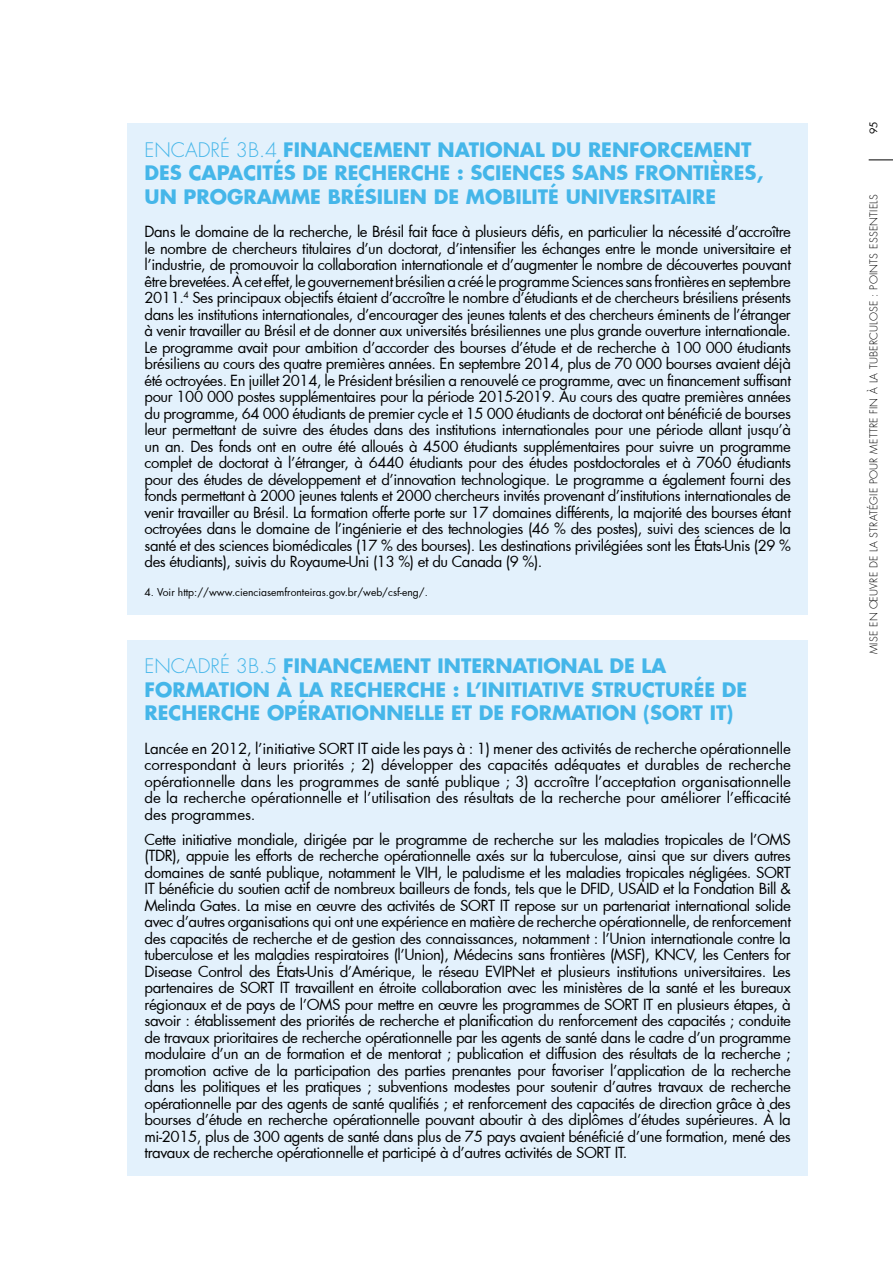
<style>
.page{position:relative;width:893px;height:1263px;background:#fff}
.page>*{position:absolute;margin:0;border:0;box-sizing:border-box;transform-origin:0 0}
.t1{font:700 19.5px/23.4px "Futura";color:#45b6e9}
.t2{font:15px/16.5px "Futura";letter-spacing:-.03em;color:#000;text-align:justify}
.t3{font:300 10.5px "Futura";letter-spacing:.025em;color:#000}
.t4{font:10.5px "Futura";color:#000}
.s1{font-weight:300}
</style>
<div class="page">
<svg style="left:869px;top:159px;width:24px;height:1px"></svg>
<div style="left:128px;top:123px;width:680px;height:491px;background:#e3f1fc"></div>
<div style="left:128px;top:640px;width:680px;height:536px;background:#e3f1fc"></div>
<h1 class="t1" style="left:145px;top:137px;width:620px"><span class="s1">ENCADRÉ 3B.4</span> FINANCEMENT NATIONAL DU RENFORCEMENT<br>DES CAPACITÉS DE RECHERCHE : SCIENCES SANS FRONTIÈRES,<br>UN PROGRAMME BRÉSILIEN DE MOBILITÉ UNIVERSITAIRE</h1>
<p class="t2" style="left:145px;top:223px;width:648px">Dans le domaine de la recherche, le Brésil fait face à plusieurs défis, en particulier la nécessité d’accroître le nombre de chercheurs titulaires d’un doctorat, d’intensifier les échanges entre le monde universitaire et l’industrie, de promouvoir la collaboration internationale et d’augmenter le nombre de découvertes pouvant être brevetées. À cet effet, le gouvernement brésilien a créé le programme Sciences sans frontières en septembre 2011.<sup>4</sup> Ses principaux objectifs étaient d’accroître le nombre d’étudiants et de chercheurs brésiliens présents dans les institutions internationales, d’encourager des jeunes talents et des chercheurs éminents de l’étranger à venir travailler au Brésil et de donner aux universités brésiliennes une plus grande ouverture internationale.<br>Le programme avait pour ambition d’accorder des bourses d’étude et de recherche à 100 000 étudiants brésiliens au cours des quatre premières années. En septembre 2014, plus de 70 000 bourses avaient déjà été octroyées. En juillet 2014, le Président brésilien a renouvelé ce programme, avec un financement suffisant pour 100 000 postes supplémentaires pour la période 2015-2019. Au cours des quatre premières années du programme, 64 000 étudiants de premier cycle et 15 000 étudiants de doctorat ont bénéficié de bourses leur permettant de suivre des études dans des institutions internationales pour une période allant jusqu’à un an. Des fonds ont en outre été alloués à 4500 étudiants supplémentaires pour suivre un programme complet de doctorat à l’étranger, à 6440 étudiants pour des études postdoctorales et à 7060 étudiants pour des études de développement et d’innovation technologique. Le programme a également fourni des fonds permettant à 2000 jeunes talents et 2000 chercheurs invités provenant d’institutions internationales de venir travailler au Brésil. La formation offerte porte sur 17 domaines différents, la majorité des bourses étant octroyées dans le domaine de l’ingénierie et des technologies (46 % des postes), suivi des sciences de la santé et des sciences biomédicales (17 % des bourses). Les destinations privilégiées sont les États-Unis (29 % des étudiants), suivis du Royaume-Uni (13 %) et du Canada (9 %).</p>
<p class="t4" style="left:145px;top:585px;width:285px">4. Voir http://www.cienciasemfronteiras.gov.br/web/csf-eng/.</p>
<h1 class="t1" style="left:145px;top:654px;width:604px"><span class="s1">ENCADRÉ 3B.5</span> FINANCEMENT INTERNATIONAL DE LA<br>FORMATION À LA RECHERCHE : L’INITIATIVE STRUCTURÉE DE<br>RECHERCHE OPÉRATIONNELLE ET DE FORMATION (SORT IT)</h1>
<p class="t2" style="left:145px;top:740px;width:648px">Lancée en 2012, l’initiative SORT IT aide les pays à : 1) mener des activités de recherche opérationnelle correspondant à leurs priorités ; 2) développer des capacités adéquates et durables de recherche opérationnelle dans les programmes de santé publique ; 3) accroître l’acceptation organisationnelle de la recherche opérationnelle et l’utilisation des résultats de la recherche pour améliorer l’efficacité des programmes.</p>
<p class="t2" style="left:145px;top:831px;width:648px">Cette initiative mondiale, dirigée par le programme de recherche sur les maladies tropicales de l’OMS (TDR), appuie les efforts de recherche opérationnelle axés sur la tuberculose, ainsi que sur divers autres domaines de santé publique, notamment le VIH, le paludisme et les maladies tropicales négligées. SORT IT bénéficie du soutien actif de nombreux bailleurs de fonds, tels que le DFID, USAID et la Fondation Bill &amp; Melinda Gates. La mise en œuvre des activités de SORT IT repose sur un partenariat international solide avec d’autres organisations qui ont une expérience en matière de recherche opérationnelle, de renforcement des capacités de recherche et de gestion des connaissances, notamment : l’Union internationale contre la tuberculose et les maladies respiratoires (l’Union), Médecins sans frontières (MSF), KNCV, les Centers for Disease Control des États-Unis d’Amérique, le réseau EVIPNet et plusieurs institutions universitaires. Les partenaires de SORT IT travaillent en étroite collaboration avec les ministères de la santé et les bureaux régionaux et de pays de l’OMS pour mettre en œuvre les programmes de SORT IT en plusieurs étapes, à savoir : établissement des priorités de recherche et planification du renforcement des capacités ; conduite de travaux prioritaires de recherche opérationnelle par les agents de santé dans le cadre d’un programme modulaire d’un an de formation et de mentorat ; publication et diffusion des résultats de la recherche ; promotion active de la participation des parties prenantes pour favoriser l’application de la recherche dans les politiques et les pratiques ; subventions modestes pour soutenir d’autres travaux de recherche opérationnelle par des agents de santé qualifiés ; et renforcement des capacités de direction grâce à des bourses d’étude en recherche opérationnelle pouvant aboutir à des diplômes d’études supérieures. À la mi-2015, plus de 300 agents de santé dans plus de 75 pays avaient bénéficié d’une formation, mené des travaux de recherche opérationnelle et participé à d’autres activités de SORT IT.</p>
<p class="t4" style="left:866px;top:134px;width:14px;rotate:-90deg">95</p>
<p class="t3" style="left:867px;top:654px;width:461px;rotate:-90deg">MISE EN ŒUVRE DE LA STRATÉGIE POUR METTRE FIN À LA TUBERCULOSE : POINTS ESSENTIELS</p>
</div>
